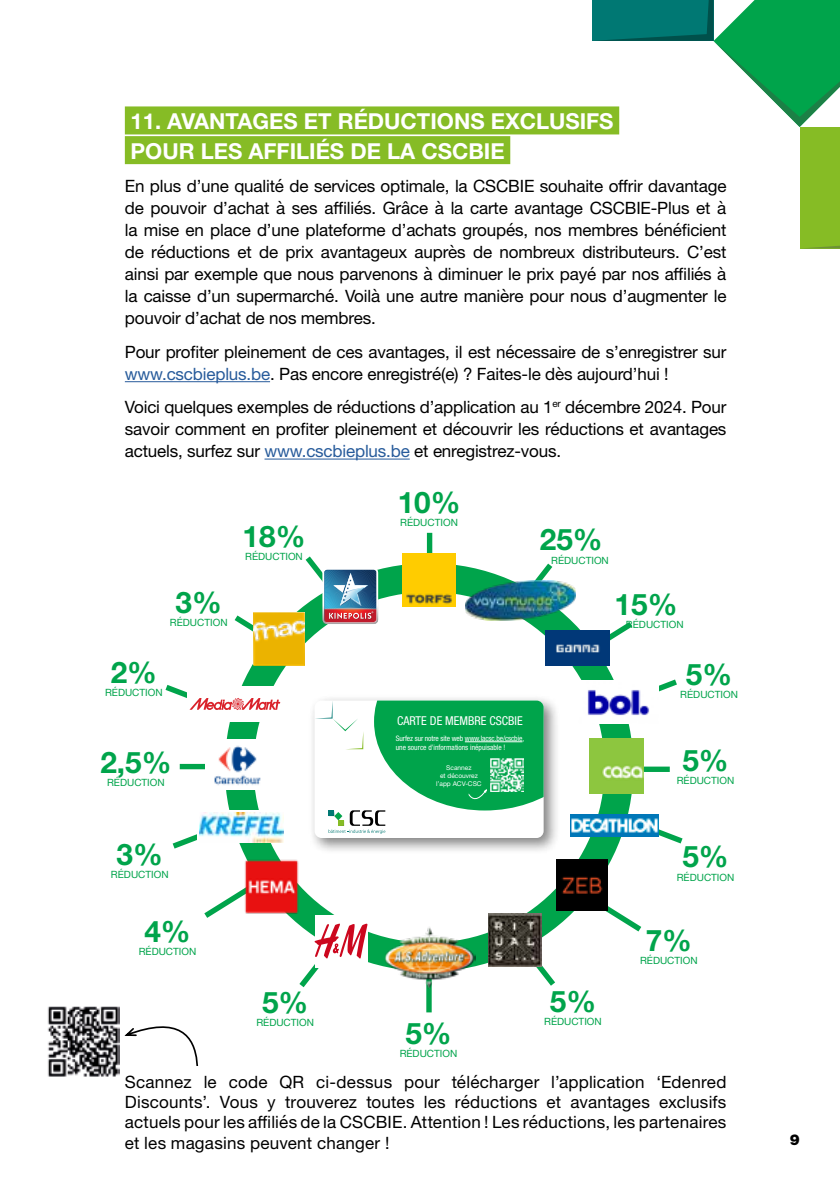
<style>
.page{position:relative;width:840px;height:1191px;background:#fff}
.page>*{position:absolute;margin:0;border:0;box-sizing:border-box;transform-origin:0 0}
.t1{font:700 29.8px "Helvetica Neue LT Pro";color:#00a44b}
.t2{font:700 22px/29.6px "Helvetica Neue LT Pro";color:#fff}
.t3{font:17px/22px "Helvetica Neue";letter-spacing:-.01em;color:#000;text-align:justify}
.t4{font:900 15px "Helvetica Neue LT Std";color:#000}
.t5{font:condensed 12.2px "Helvetica Neue LT Std";color:#fff}
.t6{font:10px "Helvetica Neue";color:#00a44b}
.t7{font:condensed 7.6px/9px "Helvetica Neue LT Std";letter-spacing:-.005em;color:#fff}
.t8{font:6.6px/7.8px "Helvetica Neue";color:#fff;text-align:center}
.s1{color:#275b9b}
</style>
<div class="page">
<svg style="left:591px;top:0;width:248px;height:248px"></svg>
<div style="left:125px;top:106px;width:494px;height:28px;background:#86bc25"></div>
<div style="left:125px;top:136px;width:385px;height:28px;background:#86bc25"></div>
<hr style="left:125px;top:381px;width:145px;height:1px;background:#275b9b">
<hr style="left:264px;top:458px;width:145px;height:1px;background:#275b9b">
<img style="left:47px;top:1006px;width:72px;height:71px">
<svg style="left:234px;top:615px;width:19px;height:17px"></svg>
<svg style="left:172px;top:834px;width:25px;height:15px"></svg>
<svg style="left:204px;top:891px;width:36px;height:27px"></svg>
<svg style="left:627px;top:816px;width:56px;height:28px"></svg>
<svg style="left:589px;top:895px;width:53px;height:37px"></svg>
<svg style="left:514px;top:936px;width:41px;height:50px"></svg>
<svg style="left:659px;top:679px;width:18px;height:13px"></svg>
<div style="left:618px;top:766px;width:51px;height:6px;background:#00a44b"></div>
<div style="left:180px;top:764px;width:50px;height:5px;background:#00a44b"></div>
<svg style="left:609px;top:622px;width:24px;height:36px"></svg>
<svg style="left:512px;top:563px;width:45px;height:18px"></svg>
<div style="left:426px;top:533px;width:6px;height:50px;background:#00a44b"></div>
<div style="left:225px;top:563px;width:408px;height:408px;border:29px solid #00a44b;border-radius:50%"></div>
<img style="left:570px;top:815px;width:88px;height:21px">
<div style="left:205px;top:739px;width:66px;height:51px;background:#fff"></div>
<img style="left:214px;top:745px;width:47px;height:40px">
<img style="left:402px;top:553px;width:53px;height:53px">
<img style="left:300px;top:556px;width:78px;height:68px">
<img style="left:584px;top:681px;width:66px;height:43px">
<img style="left:545px;top:630px;width:64px;height:35px">
<div style="left:426px;top:970px;width:5px;height:42px;background:#00a44b"></div>
<img style="left:465px;top:581px;width:110px;height:39px">
<img style="left:488px;top:913px;width:52px;height:53px">
<img style="left:383px;top:927px;width:92px;height:63px">
<img style="left:253px;top:612px;width:52px;height:53px">
<div style="left:187px;top:686px;width:95px;height:35px;background:#fff"></div>
<svg style="left:165px;top:680px;width:115px;height:30px"></svg>
<div style="left:314px;top:914px;width:53px;height:53px;background:#fff"></div>
<svg style="left:297px;top:923px;width:70px;height:65px"></svg>
<div style="left:197px;top:810px;width:88px;height:33px;background:#fff"></div>
<img style="left:199px;top:812px;width:84px;height:31px">
<img style="left:556px;top:859px;width:50px;height:51px">
<img style="left:589px;top:739px;width:54px;height:54px">
<img style="left:240px;top:852px;width:63px;height:69px">
<svg style="left:124px;top:1026px;width:75px;height:40px"></svg>
<div style="left:307px;top:694px;width:252px;height:160px;background:#000;opacity:.5"></div>
<div style="left:314px;top:700px;width:229px;height:138px;background:#fff;border-radius:7px"></div>
<svg style="left:314px;top:700px;width:229px;height:134px"></svg>
<p class="t2" style="left:130px;top:106px;width:484px">11. AVANTAGES ET RÉDUCTIONS EXCLUSIFS<br>POUR LES AFFILIÉS DE LA CSCBIE</p>
<p class="t3" style="left:125px;top:176px;width:603px">En plus d’une qualité de services optimale, la CSCBIE souhaite offrir davantage de pouvoir d’achat à ses affiliés. Grâce à la carte avantage CSCBIE-Plus et à la mise en place d’une plateforme d’achats groupés, nos membres bénéficient de réductions et de prix avantageux auprès de nombreux distributeurs. C’est ainsi par exemple que nous parvenons à diminuer le prix payé par nos affiliés à la caisse d’un supermarché. Voilà une autre manière pour nous d’augmenter le pouvoir d’achat de nos membres.</p>
<p class="t3" style="left:125px;top:341px;width:602px">Pour profiter pleinement de ces avantages, il est nécessaire de s’enregistrer sur <span class="s1">www.cscbieplus.be</span>. Pas encore enregistré(e) ? Faites-le dès aujourd’hui !</p>
<p class="t3" style="left:125px;top:397px;width:602px">Voici quelques exemples de réductions d’application au 1<sup>er</sup> décembre 2024. Pour savoir comment en profiter pleinement et découvrir les réductions et avantages actuels, surfez sur <span class="s1">www.cscbieplus.be</span> et enregistrez-vous.</p>
<h1 class="t1" style="left:175px;top:583px;width:48px">3%</h1>
<p class="t6" style="left:170px;top:615px;width:59px">RÉDUCTION</p>
<h1 class="t1" style="left:111px;top:654px;width:48px">2%</h1>
<p class="t6" style="left:105px;top:685px;width:59px">RÉDUCTION</p>
<h1 class="t1" style="left:242px;top:518px;width:64px">18%</h1>
<p class="t6" style="left:245px;top:549px;width:59px">RÉDUCTION</p>
<h1 class="t1" style="left:100px;top:744px;width:73px">2,5%</h1>
<p class="t6" style="left:107px;top:775px;width:59px">RÉDUCTION</p>
<h1 class="t1" style="left:117px;top:835px;width:48px">3%</h1>
<p class="t6" style="left:111px;top:867px;width:59px">RÉDUCTION</p>
<h1 class="t1" style="left:144px;top:913px;width:48px">4%</h1>
<p class="t6" style="left:139px;top:944px;width:59px">RÉDUCTION</p>
<h1 class="t1" style="left:262px;top:984px;width:48px">5%</h1>
<p class="t6" style="left:256px;top:1015px;width:59px">RÉDUCTION</p>
<h1 class="t1" style="left:397px;top:483px;width:64px">10%</h1>
<p class="t6" style="left:400px;top:515px;width:59px">RÉDUCTION</p>
<p class="t5" style="left:397px;top:714px;width:127px">CARTE DE MEMBRE CSCBIE</p>
<p class="t7" style="left:395px;top:734px;width:130px">Surfez sur notre site web www.lacsc.be/cscbie, une source d’informations inépuisable !</p>
<p class="t8" style="left:436px;top:764px;width:47px">Scannez<br>et découvrez l’app ACV-CSC</p>
<h1 class="t1" style="left:539px;top:521px;width:64px">25%</h1>
<p class="t6" style="left:551px;top:553px;width:59px">RÉDUCTION</p>
<h1 class="t1" style="left:614px;top:586px;width:64px">15%</h1>
<p class="t6" style="left:625px;top:617px;width:59px">RÉDUCTION</p>
<h1 class="t1" style="left:685px;top:655px;width:48px">5%</h1>
<p class="t6" style="left:680px;top:687px;width:59px">RÉDUCTION</p>
<h1 class="t1" style="left:682px;top:742px;width:48px">5%</h1>
<p class="t6" style="left:676px;top:773px;width:59px">RÉDUCTION</p>
<h1 class="t1" style="left:405px;top:1015px;width:48px">5%</h1>
<p class="t6" style="left:399px;top:1046px;width:59px">RÉDUCTION</p>
<h1 class="t1" style="left:549px;top:982px;width:48px">5%</h1>
<p class="t6" style="left:544px;top:1014px;width:59px">RÉDUCTION</p>
<h1 class="t1" style="left:682px;top:838px;width:48px">5%</h1>
<p class="t6" style="left:676px;top:869px;width:59px">RÉDUCTION</p>
<h1 class="t1" style="left:645px;top:922px;width:48px">7%</h1>
<p class="t6" style="left:639px;top:953px;width:59px">RÉDUCTION</p>
<p class="t3" style="left:125px;top:1072px;width:602px;line-height:20.4px">Scannez le code QR ci-dessus pour télécharger l’application ‘Edenred Discounts’. Vous y trouverez toutes les réductions et avantages exclusifs actuels pour les affiliés de la CSCBIE. Attention ! Les réductions, les partenaires et les magasins peuvent changer !</p>
<p class="t4" style="left:789px;top:1130px;width:12px">9</p>
</div>
